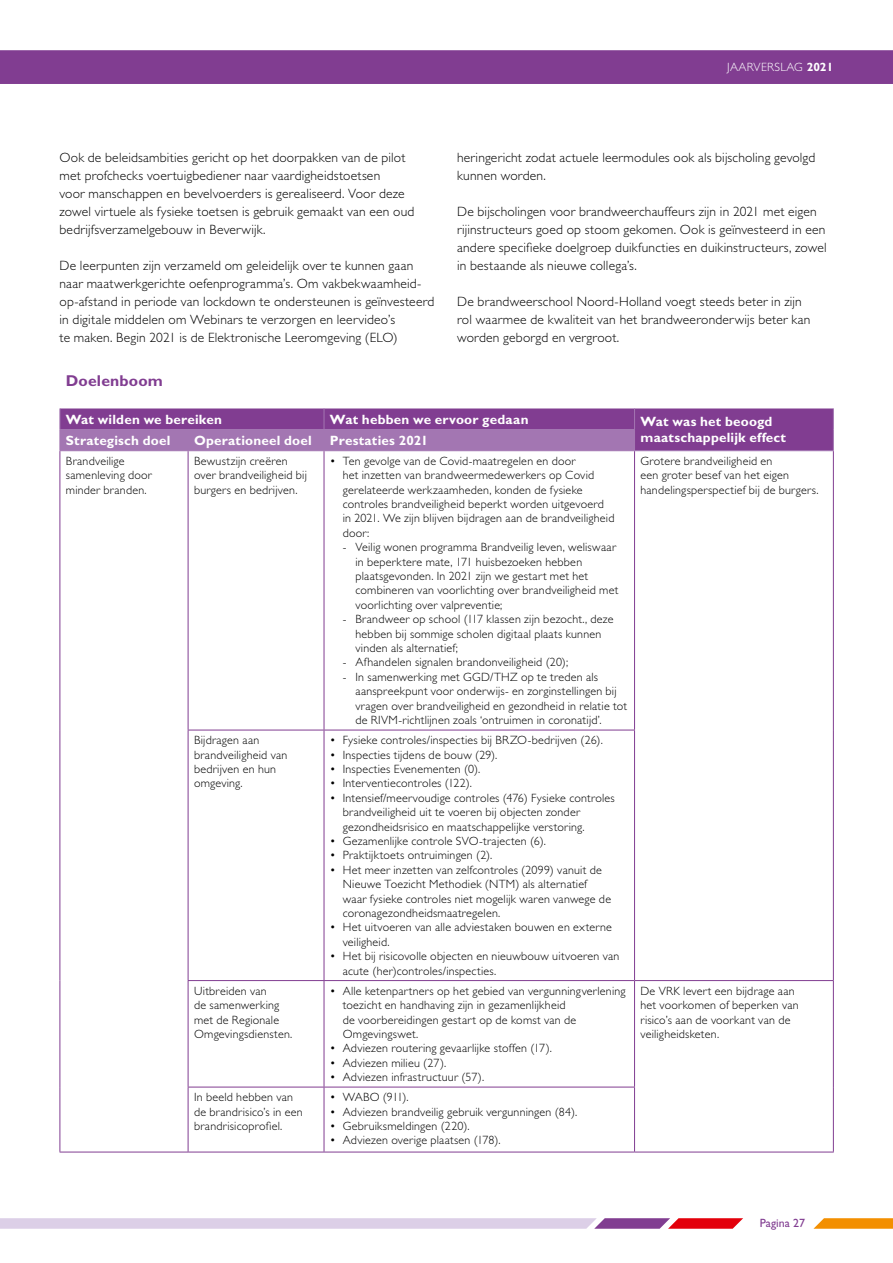
<style>
.page{position:relative;width:893px;height:1263px;background:#fff}
.page>*{position:absolute;margin:0;border:0;box-sizing:border-box;transform-origin:0 0}
.t1{font:700 15.75px "Gill Sans Std";letter-spacing:.01em;color:#813d91}
.t2{font:300 13.5px/18px "Gill Sans Std";letter-spacing:.015em;color:#000}
.t3{font:700 13.5px "Gill Sans Std";letter-spacing:.015em;color:#fff}
.t4{font:300 12px/14.4px "Gill Sans Std";letter-spacing:.02em;color:#000}
.t5{font:300 12px "Gill Sans Std";letter-spacing:.025em;color:#fff}
.t6{font:12px "Gill Sans Std";color:#813d91}
.s1{font-weight:700}
</style>
<div class="page">
<hr style="left:60px;top:451px;width:1px;height:279px;background:#813d91">
<hr style="left:188px;top:451px;width:1px;height:279px;background:#813d91">
<hr style="left:324px;top:451px;width:1px;height:279px;background:#813d91">
<hr style="left:634px;top:451px;width:1px;height:279px;background:#813d91">
<hr style="left:833px;top:451px;width:1px;height:279px;background:#813d91">
<hr style="left:60px;top:730px;width:1px;height:250px;background:#813d91">
<hr style="left:188px;top:730px;width:136px;height:1px;background:#813d91">
<hr style="left:188px;top:730px;width:1px;height:250px;background:#813d91">
<hr style="left:324px;top:730px;width:311px;height:1px;background:#813d91">
<hr style="left:324px;top:730px;width:1px;height:250px;background:#813d91">
<hr style="left:634px;top:730px;width:1px;height:250px;background:#813d91">
<hr style="left:833px;top:730px;width:1px;height:250px;background:#813d91">
<hr style="left:60px;top:980px;width:1px;height:107px;background:#813d91">
<hr style="left:188px;top:980px;width:136px;height:1px;background:#813d91">
<hr style="left:188px;top:981px;width:1px;height:106px;background:#813d91">
<hr style="left:324px;top:980px;width:310px;height:1px;background:#813d91">
<hr style="left:324px;top:981px;width:1px;height:106px;background:#813d91">
<hr style="left:634px;top:980px;width:200px;height:1px;background:#813d91">
<hr style="left:634px;top:981px;width:1px;height:106px;background:#813d91">
<hr style="left:833px;top:981px;width:1px;height:106px;background:#813d91">
<hr style="left:60px;top:1087px;width:1px;height:65px;background:#813d91">
<hr style="left:188px;top:1087px;width:136px;height:1px;background:#813d91">
<hr style="left:188px;top:1087px;width:1px;height:65px;background:#813d91">
<hr style="left:324px;top:1087px;width:311px;height:1px;background:#813d91">
<hr style="left:324px;top:1087px;width:1px;height:65px;background:#813d91">
<hr style="left:634px;top:1087px;width:1px;height:65px;background:#813d91">
<hr style="left:833px;top:1087px;width:1px;height:65px;background:#813d91">
<hr style="left:60px;top:1152px;width:128px;height:1px;background:#813d91">
<hr style="left:188px;top:1152px;width:136px;height:1px;background:#813d91">
<hr style="left:324px;top:1152px;width:310px;height:1px;background:#813d91">
<hr style="left:634px;top:1152px;width:200px;height:1px;background:#813d91">
<svg style="left:60px;top:408px;width:774px;height:43px;background:#8f559f"></svg>
<svg style="left:813px;top:1218px;width:80px;height:11px"></svg>
<svg style="left:0;top:1218px;width:743px;height:11px;background:#d7b4cf"></svg>
<div style="left:0;top:50px;width:893px;height:34px;background:#813d91"></div>
<p class="t5" style="left:727px;top:60px;width:108px">JAARVERSLAG <span class="s1">2021</span></p>
<p class="t2" style="left:60px;top:149px;width:356px">Ook de beleidsambities gericht op het doorpakken van de pilot met profchecks voertuigbediener naar vaardigheidstoetsen<br>voor manschappen en bevelvoerders is gerealiseerd. Voor deze zowel virtuele als fysieke toetsen is gebruik gemaakt van een oud bedrijfsverzamelgebouw in Beverwijk.</p>
<p class="t2" style="left:60px;top:257px;width:376px">De leerpunten zijn verzameld om geleidelijk over te kunnen gaan naar maatwerkgerichte oefenprogramma’s. Om vakbekwaamheid&shy;op-afstand in periode van lockdown te ondersteunen is geïnvesteerd in digitale middelen om Webinars te verzorgen en leervideo’s<br>te maken. Begin 2021 is de Elektronische Leeromgeving (ELO)</p>
<p class="t2" style="left:457px;top:149px;width:360px">heringericht zodat actuele leermodules ook als bijscholing gevolgd kunnen worden.</p>
<p class="t2" style="left:457px;top:203px;width:371px">De bijscholingen voor brandweerchauffeurs zijn in 2021 met eigen rijinstructeurs goed op stoom gekomen. Ook is geïnvesteerd in een andere specifieke doelgroep duikfuncties en duikinstructeurs, zowel in bestaande als nieuwe collega’s.</p>
<p class="t2" style="left:457px;top:293px;width:355px">De brandweerschool Noord-Holland voegt steeds beter in zijn rol waarmee de kwaliteit van het brandweeronderwijs beter kan worden geborgd en vergroot.</p>
<h1 class="t1" style="left:66px;top:372px;width:99px">Doelenboom</h1>
<p class="t3" style="left:66px;top:411px;width:158px">Wat wilden we bereiken</p>
<p class="t3" style="left:330px;top:411px;width:200px">Wat hebben we ervoor gedaan</p>
<p class="t3" style="left:640px;top:414px;width:133px">Wat was het beoogd</p>
<p class="t3" style="left:66px;top:432px;width:106px">Strategisch doel</p>
<p class="t3" style="left:194px;top:432px;width:119px">Operationeel doel</p>
<p class="t3" style="left:330px;top:432px;width:100px">Prestaties 2021</p>
<p class="t3" style="left:640px;top:430px;width:147px">maatschappelijk effect</p>
<p class="t4" style="left:66px;top:454px;width:88px">Brandveilige samenleving door minder branden.</p>
<p class="t4" style="left:194px;top:454px;width:114px">Bewustzijn creëren over brandveiligheid bij burgers en bedrijven.</p>
<p class="t4" style="left:343px;top:454px;width:273px;text-indent:-13px">• Ten gevolge van de Covid-maatregelen en door<br>het inzetten van brandweermedewerkers op Covid gerelateerde werkzaamheden, konden de fysieke controles brandveiligheid beperkt worden uitgevoerd in 2021. We zijn blijven bijdragen aan de brandveiligheid door:</p>
<p class="t4" style="left:355px;top:540px;width:264px;text-indent:-13px">- Veilig wonen programma Brandveilig leven, weliswaar in beperktere mate, 171 huisbezoeken hebben plaatsgevonden. In 2021 zijn we gestart met het combineren van voorlichting over brandveiligheid met voorlichting over valpreventie;</p>
<p class="t4" style="left:355px;top:612px;width:259px;text-indent:-13px">- Brandweer op school (117 klassen zijn bezocht., deze hebben bij sommige scholen digitaal plaats kunnen vinden als alternatief;</p>
<p class="t4" style="left:343px;top:655px;width:227px">- Afhandelen signalen brandonveiligheid (20);</p>
<p class="t4" style="left:355px;top:670px;width:273px;text-indent:-13px">- In samenwerking met GGD/THZ op te treden als aanspreekpunt voor onderwijs- en zorginstellingen bij vragen over brandveiligheid en gezondheid in relatie tot de RIVM-richtlijnen zoals ‘ontruimen in coronatijd’.</p>
<p class="t4" style="left:640px;top:454px;width:179px">Grotere brandveiligheid en<br>een groter besef van het eigen handelingsperspectief bij de burgers.</p>
<p class="t4" style="left:194px;top:733px;width:95px">Bijdragen aan brandveiligheid van bedrijven en hun omgeving.</p>
<p class="t4" style="left:330px;top:733px;width:274px">• Fysieke controles/inspecties bij BRZO-bedrijven (26).</p>
<p class="t4" style="left:330px;top:747px;width:169px">• Inspecties tijdens de bouw (29).</p>
<p class="t4" style="left:330px;top:762px;width:152px">• Inspecties Evenementen (0).</p>
<p class="t4" style="left:330px;top:776px;width:143px">• Interventiecontroles (122).</p>
<p class="t4" style="left:343px;top:791px;width:274px;text-indent:-13px">• Intensief/meervoudige controles (476) Fysieke controles brandveiligheid uit te voeren bij objecten zonder gezondheidsrisico en maatschappelijke verstoring.</p>
<p class="t4" style="left:330px;top:834px;width:217px">• Gezamenlijke controle SVO-trajecten (6).</p>
<p class="t4" style="left:330px;top:848px;width:164px">• Praktijktoets ontruimingen (2).</p>
<p class="t4" style="left:343px;top:863px;width:270px;text-indent:-13px">• Het meer inzetten van zelfcontroles (2099) vanuit de Nieuwe Toezicht Methodiek (NTM) als alternatief waar fysieke controles niet mogelijk waren vanwege de coronagezondheidsmaatregelen.</p>
<p class="t4" style="left:343px;top:920px;width:271px;text-indent:-13px">• Het uitvoeren van alle adviestaken bouwen en externe veiligheid.</p>
<p class="t4" style="left:343px;top:949px;width:278px;text-indent:-13px">• Het bij risicovolle objecten en nieuwbouw uitvoeren van acute (her)controles/inspecties.</p>
<p class="t4" style="left:194px;top:984px;width:100px">Uitbreiden van<br>de samenwerking met de Regionale<br>Omgevingsdiensten.</p>
<p class="t4" style="left:343px;top:984px;width:284px;text-indent:-13px">• Alle ketenpartners op het gebied van vergunningverlening toezicht en handhaving zijn in gezamenlijkheid<br>de voorbereidingen gestart op de komst van de Omgevingswet.</p>
<p class="t4" style="left:330px;top:1041px;width:223px">• Adviezen routering gevaarlijke stoffen (17).</p>
<p class="t4" style="left:330px;top:1056px;width:118px">• Adviezen milieu (27).</p>
<p class="t4" style="left:330px;top:1070px;width:156px">• Adviezen infrastructuur (57).</p>
<p class="t4" style="left:194px;top:1090px;width:110px">In beeld hebben van de brandrisico’s in een brandrisicoprofiel.</p>
<p class="t4" style="left:330px;top:1090px;width:80px">• WABO (911).</p>
<p class="t4" style="left:330px;top:1104px;width:249px">• Adviezen brandveilig gebruik vergunningen (84).</p>
<p class="t4" style="left:330px;top:1119px;width:141px">• Gebruiksmeldingen (220).</p>
<p class="t4" style="left:330px;top:1133px;width:172px">• Adviezen overige plaatsen (178).</p>
<p class="t4" style="left:640px;top:984px;width:160px">De VRK levert een bijdrage aan het voorkomen of beperken van risico’s aan de voorkant van de veiligheidsketen.</p>
<p class="t6" style="left:760px;top:1216px;width:47px">Pagina 27</p>
</div>
